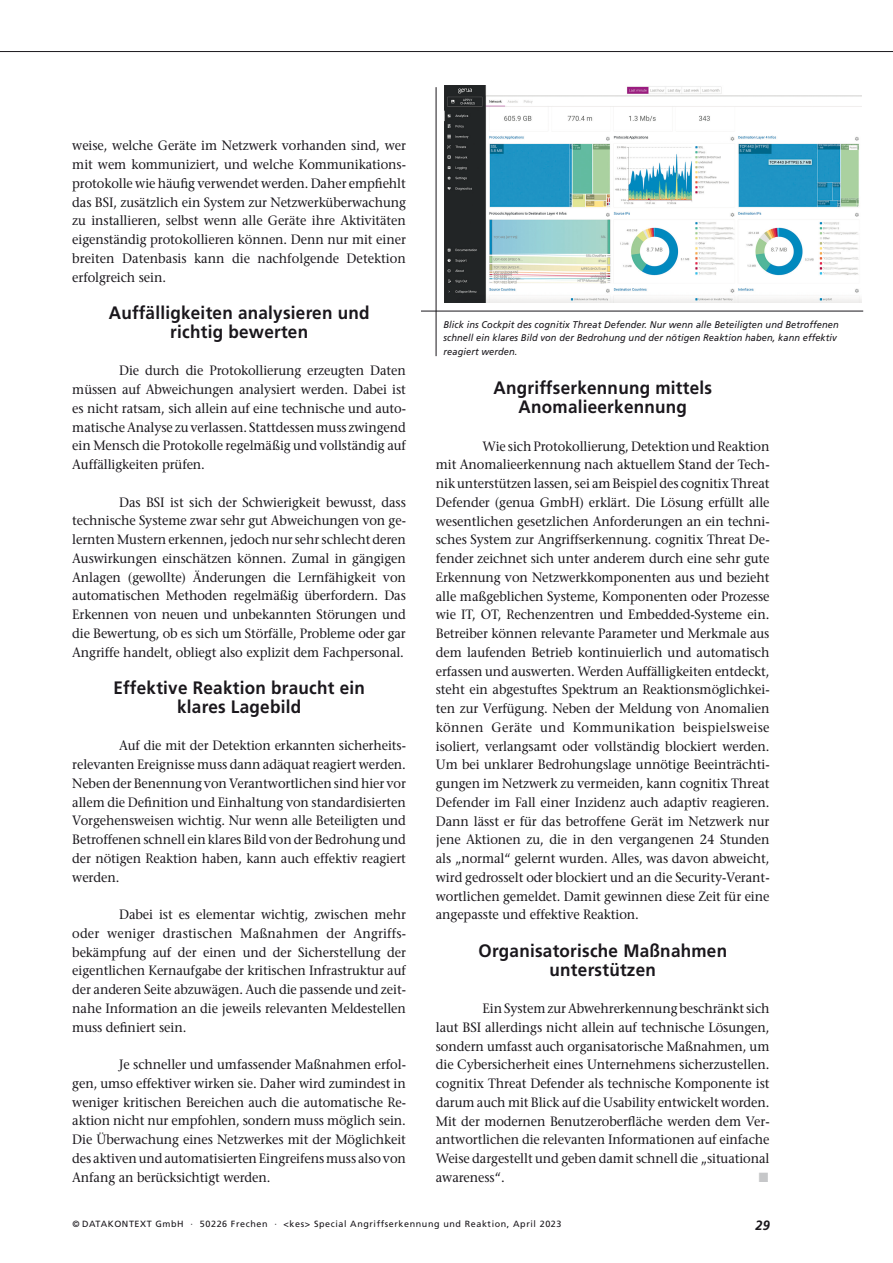
<style>
.page{position:relative;width:893px;height:1263px;background:#fff}
.page>*{position:absolute;margin:0;border:0;box-sizing:border-box;transform-origin:0 0}
.t1{font:700 18px/18.8px "Frutiger";letter-spacing:.015em;color:#1a171c;text-align:center;scale:.95 1}
.t2{font:500 13.5px/18.8px "Stone Serif Std";letter-spacing:-.01em;color:#1a171c;text-align:justify;scale:.95 1}
.t3{font:italic 700 13.5px "Frutiger";color:#1a171c;scale:.95 1}
.t4{font:13.5px "Zapf Dingbats ITC";color:#c6c7c9;scale:.94 1}
.t5{font:italic 9.75px/13.5px "Frutiger";letter-spacing:.01em;color:#1a171c;scale:.95 1}
.t6{font:9px "Frutiger";letter-spacing:.065em;color:#1a171c}
</style>
<div class="page">
<hr style="left:0;top:51px;width:893px;height:1px;background:#1a171c">
<img style="left:444px;top:85px;width:418px;height:218px">
<hr style="left:421px;top:311px;width:442px;height:1px;background:#1a171c">
<hr style="left:436px;top:87px;width:1px;height:269px;background:#1a171c">
<p class="t2" style="left:72px;top:136px;width:353px">weise, welche Geräte im Netzwerk vorhanden sind, wer mit wem kommuniziert, und welche Kommunikations&shy;protokolle wie häufig verwendet werden. Daher empfiehlt das BSI, zusätzlich ein System zur Netzwerküberwachung zu installieren, selbst wenn alle Geräte ihre Aktivitäten eigenständig protokollieren können. Denn nur mit einer breiten Datenbasis kann die nachfolgende Detektion erfolgreich sein.</p>
<h1 class="t1" style="left:109px;top:303px;width:276px">Auffälligkeiten analysieren und richtig bewerten</h1>
<p class="t2" style="left:72px;top:361px;width:353px;text-indent:47px">Die durch die Protokollierung erzeugten Daten müssen auf Abweichungen analysiert werden. Dabei ist es nicht ratsam, sich allein auf eine technische und auto&shy;matische Analyse zu verlassen. Stattdessen muss zwingend ein Mensch die Protokolle regelmäßig und vollständig auf Auffälligkeiten prüfen.</p>
<p class="t2" style="left:72px;top:492px;width:353px;text-indent:47px">Das BSI ist sich der Schwierigkeit bewusst, dass technische Systeme zwar sehr gut Abweichungen von ge&shy;lernten Mustern erkennen, jedoch nur sehr schlecht deren Auswirkungen einschätzen können. Zumal in gängigen Anlagen (gewollte) Änderungen die Lernfähigkeit von automatischen Methoden regelmäßig überfordern. Das Erkennen von neuen und unbekannten Störungen und die Bewertung, ob es sich um Störfälle, Probleme oder gar Angriffe handelt, obliegt also explizit dem Fachpersonal.</p>
<h1 class="t1" style="left:114px;top:678px;width:266px">Effektive Reaktion braucht ein klares Lagebild</h1>
<p class="t2" style="left:72px;top:736px;width:353px;text-indent:47px">Auf die mit der Detektion erkannten sicherheits&shy;relevanten Ereignisse muss dann adäquat reagiert werden.<br>Neben der Benennung von Verantwortlichen sind hier vor allem die Definition und Einhaltung von standardisierten Vorgehensweisen wichtig. Nur wenn alle Beteiligten und Betroffenen schnell ein klares Bild von der Bedrohung und der nötigen Reaktion haben, kann auch effektiv reagiert werden.</p>
<p class="t2" style="left:72px;top:905px;width:353px;text-indent:47px">Dabei ist es elementar wichtig, zwischen mehr oder weniger drastischen Maßnahmen der Angriffs&shy;bekämpfung auf der einen und der Sicherstellung der eigentlichen Kernaufgabe der kritischen Infrastruktur auf der anderen Seite abzuwägen. Auch die passende und zeit&shy;nahe Information an die jeweils relevanten Meldestellen muss definiert sein.</p>
<p class="t2" style="left:72px;top:1055px;width:353px;text-indent:47px">Je schneller und umfassender Maßnahmen erfol&shy;gen, umso effektiver wirken sie. Daher wird zumindest in weniger kritischen Bereichen auch die automatische Re&shy;aktion nicht nur empfohlen, sondern muss möglich sein.<br>Die Überwachung eines Netzwerkes mit der Möglichkeit des aktiven und automatisierten Eingreifens muss also von Anfang an berücksichtigt werden.</p>
<p class="t5" style="left:443px;top:318px;width:418px">Blick ins Cockpit des cognitix Threat Defender. Nur wenn alle Beteiligten und Betroffenen schnell ein klares Bild von der Bedrohung und der nötigen Reaktion haben, kann effektiv reagiert werden.</p>
<h1 class="t1" style="left:493px;top:379px;width:232px">Angriffserkennung mittels<br>Anomalieerkennung</h1>
<p class="t2" style="left:436px;top:437px;width:353px;text-indent:47px">Wie sich Protokollierung, Detektion und Reaktion mit Anomalieerkennung nach aktuellem Stand der Tech&shy;nik unterstützen lassen, sei am Beispiel des cognitix Threat Defender (genua GmbH) erklärt. Die Lösung erfüllt alle wesentlichen gesetzlichen Anforderungen an ein techni&shy;sches System zur Angriffserkennung. cognitix Threat De&shy;fender zeichnet sich unter anderem durch eine sehr gute Erkennung von Netzwerkkomponenten aus und bezieht alle maßgeblichen Systeme, Komponenten oder Prozesse wie IT, OT, Rechenzentren und Embedded-Systeme ein.<br>Betreiber können relevante Parameter und Merkmale aus dem laufenden Betrieb kontinuierlich und automatisch erfassen und auswerten. Werden Auffälligkeiten entdeckt, steht ein abgestuftes Spektrum an Reaktionsmöglichkei&shy;ten zur Verfügung. Neben der Meldung von Anomalien können Geräte und Kommunikation beispielsweise isoliert, verlangsamt oder vollständig blockiert werden.<br>Um bei unklarer Bedrohungslage unnötige Beeinträchti&shy;gungen im Netzwerk zu vermeiden, kann cognitix Threat Defender im Fall einer Inzidenz auch adaptiv reagieren.<br>Dann lässt er für das betroffene Gerät im Netzwerk nur jene Aktionen zu, die in den vergangenen 24 Stunden als „normal“ gelernt wurden. Alles, was davon abweicht, wird gedrosselt oder blockiert und an die Security-Verant&shy;wortlichen gemeldet. Damit gewinnen diese Zeit für eine angepasste und effektive Reaktion.</p>
<h1 class="t1" style="left:478px;top:941px;width:263px">Organisatorische Maßnahmen unterstützen</h1>
<p class="t2" style="left:436px;top:999px;width:353px;text-indent:47px">Ein System zur Abwehrerkennung beschränkt sich laut BSI allerdings nicht allein auf technische Lösungen, sondern umfasst auch organisatorische Maßnahmen, um die Cybersicherheit eines Unternehmens sicherzustellen. cognitix Threat Defender als technische Komponente ist darum auch mit Blick auf die Usability entwickelt worden.<br>Mit der modernen Benutzeroberfläche werden dem Ver&shy;antwortlichen die relevanten Informationen auf einfache Weise dargestellt und geben damit schnell die „situational awareness“.</p>
<p class="t4" style="left:759px;top:1171px;width:12px">■</p>
<p class="t6" style="left:73px;top:1218px;width:490px">© DATAKONTEXT GmbH · 50226 Frechen · &lt;kes&gt; Special Angriffserkennung und Reaktion, April 2023</p>
<p class="t3" style="left:755px;top:1217px;width:17px">29</p>
</div>
